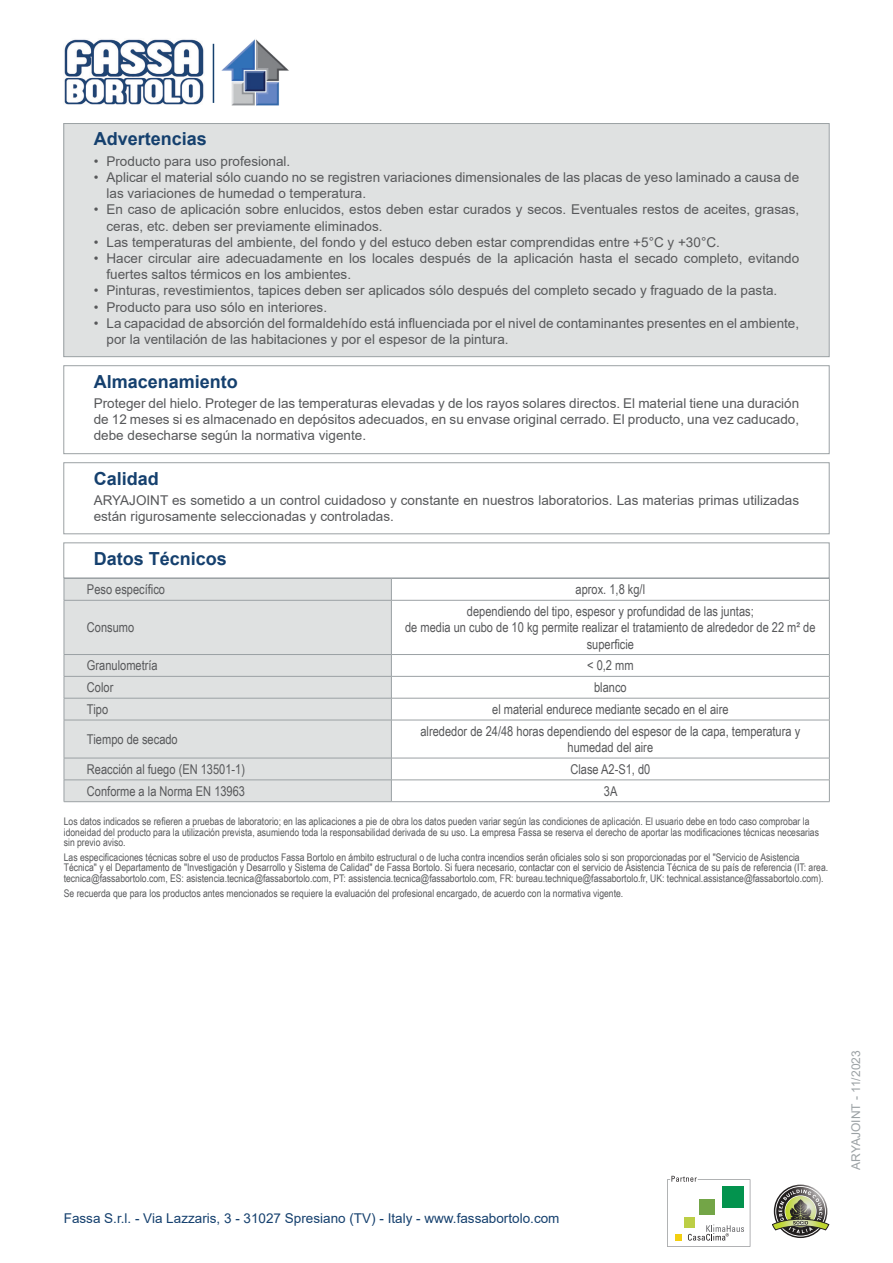
<style>
.page{position:relative;width:893px;height:1263px;background:#fff}
.page>*{position:absolute;margin:0;border:0;box-sizing:border-box;transform-origin:0 0}
.Titolo{font:700 18px "Arial";color:#15406e}
.Conservazione{font:13.5px/16.2px "Arial";color:#57585a}
.normale_centrato{font:13.5px/16.2px "Arial Narrow";color:#57585a;text-align:center}
.Qualita{font:13.5px/16.2px "Arial";color:#57585a}
.normale_sx{font:13.5px "Arial Narrow";color:#57585a}
.t1{font:13.5px "Arial";color:#15406e}
.t2{font:12px "Arial";color:#9ba1a4}
.Disclaimer{font:10.5px/10.5px "Arial Narrow";color:#57585a}
</style>
<div class="page">
<div style="left:64px;top:124px;width:765px;height:233px;background:#dfe1e1"></div>
<div style="left:64px;top:123px;width:765px;height:234px;border:1px solid #9ba1a4"></div>
<div style="left:64px;top:365px;width:765px;height:89px;border:1px solid #9ba1a4"></div>
<div style="left:64px;top:462px;width:765px;height:72px;border:1px solid #9ba1a4"></div>
<div style="left:64px;top:543px;width:765px;height:35px;border:1px solid #9ba1a4"></div>
<div style="left:65px;top:579px;width:326px;height:222px;background:#dfe1e1"></div>
<hr style="left:64px;top:578px;width:327px;height:1px;background:#9ba1a4">
<svg style="left:64px;top:579px;width:1px;height:21px"></svg>
<hr style="left:391px;top:578px;width:439px;height:1px;background:#9ba1a4">
<svg style="left:391px;top:579px;width:1px;height:21px"></svg>
<svg style="left:829px;top:579px;width:1px;height:21px"></svg>
<hr style="left:64px;top:600px;width:327px;height:1px;background:#9ba1a4">
<hr style="left:64px;top:600px;width:1px;height:54px;background:#9ba1a4">
<hr style="left:391px;top:600px;width:439px;height:1px;background:#9ba1a4">
<hr style="left:391px;top:600px;width:1px;height:54px;background:#9ba1a4">
<hr style="left:829px;top:600px;width:1px;height:54px;background:#9ba1a4">
<hr style="left:64px;top:654px;width:327px;height:1px;background:#9ba1a4">
<hr style="left:391px;top:654px;width:439px;height:1px;background:#9ba1a4">
<hr style="left:64px;top:676px;width:327px;height:1px;background:#9ba1a4">
<hr style="left:391px;top:676px;width:439px;height:1px;background:#9ba1a4">
<hr style="left:64px;top:698px;width:327px;height:1px;background:#9ba1a4">
<svg style="left:64px;top:655px;width:1px;height:65px"></svg>
<hr style="left:391px;top:698px;width:439px;height:1px;background:#9ba1a4">
<svg style="left:391px;top:655px;width:1px;height:65px"></svg>
<svg style="left:829px;top:655px;width:1px;height:65px"></svg>
<hr style="left:64px;top:720px;width:327px;height:1px;background:#9ba1a4">
<hr style="left:64px;top:720px;width:1px;height:38px;background:#9ba1a4">
<hr style="left:391px;top:720px;width:439px;height:1px;background:#9ba1a4">
<hr style="left:391px;top:720px;width:1px;height:38px;background:#9ba1a4">
<hr style="left:829px;top:720px;width:1px;height:38px;background:#9ba1a4">
<hr style="left:64px;top:758px;width:327px;height:1px;background:#9ba1a4">
<hr style="left:391px;top:758px;width:439px;height:1px;background:#9ba1a4">
<hr style="left:64px;top:780px;width:327px;height:1px;background:#9ba1a4">
<svg style="left:64px;top:758px;width:1px;height:43px"></svg>
<hr style="left:64px;top:801px;width:327px;height:1px;background:#9ba1a4">
<hr style="left:391px;top:780px;width:439px;height:1px;background:#9ba1a4">
<svg style="left:391px;top:758px;width:1px;height:43px"></svg>
<svg style="left:829px;top:758px;width:1px;height:43px"></svg>
<hr style="left:391px;top:801px;width:439px;height:1px;background:#9ba1a4">
<svg style="left:667px;top:1176px;width:83px;height:71px"></svg>
<svg style="left:772px;top:1186px;width:57px;height:50px"></svg>
<img style="left:64px;top:39px;width:140px;height:66px">
<hr style="left:213px;top:44px;width:1px;height:59px;background:#15406e">
<img style="left:221px;top:39px;width:68px;height:67px">
<p class="Titolo" style="left:94px;top:126px;width:115px">Advertencias</p>
<p class="Conservazione" style="left:94px;top:153px;width:198px">• Producto para uso profesional.</p>
<p class="Conservazione" style="left:106px;top:169px;width:694px;text-indent:-13px">• Aplicar el material sólo cuando no se registren variaciones dimensionales de las placas de yeso laminado a causa de las variaciones de humedad o temperatura.</p>
<p class="Conservazione" style="left:106px;top:201px;width:694px;text-indent:-13px">• En caso de aplicación sobre enlucidos, estos deben estar curados y secos. Eventuales restos de aceites, grasas, ceras, etc. deben ser previamente eliminados.</p>
<p class="Conservazione" style="left:94px;top:234px;width:628px">• Las temperaturas del ambiente, del fondo y del estuco deben estar comprendidas entre +5°C y +30°C.</p>
<p class="Conservazione" style="left:106px;top:250px;width:694px;text-indent:-13px">• Hacer circular aire adecuadamente en los locales después de la aplicación hasta el secado completo, evitando fuertes saltos térmicos en los ambientes.</p>
<p class="Conservazione" style="left:94px;top:282px;width:685px">• Pinturas, revestimientos, tapices deben ser aplicados sólo después del completo secado y fraguado de la pasta.</p>
<p class="Conservazione" style="left:94px;top:299px;width:235px">• Producto para uso sólo en interiores.</p>
<p class="Conservazione" style="left:106px;top:315px;width:694px;text-indent:-13px">• La capacidad de absorción del formaldehído está influenciada por el nivel de contaminantes presentes en el ambiente, por la ventilación de las habitaciones y por el espesor de la pintura.</p>
<p class="Titolo" style="left:94px;top:368px;width:146px">Almacenamiento</p>
<p class="Conservazione" style="left:94px;top:395px;width:707px;text-align:justify">Proteger del hielo. Proteger de las temperaturas elevadas y de los rayos solares directos. El material tiene una duración de 12 meses si es almacenado en depósitos adecuados, en su envase original cerrado. El producto, una vez caducado, debe desecharse según la normativa vigente.</p>
<p class="Titolo" style="left:94px;top:465px;width:67px">Calidad</p>
<p class="Qualita" style="left:94px;top:492px;width:707px">ARYAJOINT es sometido a un control cuidadoso y constante en nuestros laboratorios. Las materias primas utilizadas están rigurosamente seleccionadas y controladas.</p>
<p class="Titolo" style="left:94px;top:546px;width:135px">Datos Técnicos</p>
<p class="normale_sx" style="left:87px;top:580px;width:80px">Peso específico</p>
<p class="normale_centrato" style="left:576px;top:581px;width:71px">aprox. 1,8 kg/l</p>
<p class="normale_sx" style="left:87px;top:618px;width:49px">Consumo</p>
<p class="normale_centrato" style="left:467px;top:603px;width:288px">dependiendo del tipo, espesor y profundidad de las juntas;</p>
<p class="normale_centrato" style="left:405px;top:619px;width:412px">de media un cubo de 10 kg permite realizar el tratamiento de alrededor de 22 m² de superficie</p>
<p class="normale_sx" style="left:87px;top:656px;width:72px">Granulometría</p>
<p class="normale_centrato" style="left:587px;top:657px;width:48px">&lt; 0,2 mm</p>
<p class="normale_sx" style="left:87px;top:677px;width:28px">Color</p>
<p class="normale_centrato" style="left:594px;top:679px;width:34px">blanco</p>
<p class="normale_sx" style="left:87px;top:699px;width:23px">Tipo</p>
<p class="normale_centrato" style="left:492px;top:701px;width:238px">el material endurece mediante secado en el aire</p>
<p class="normale_sx" style="left:87px;top:729px;width:92px">Tiempo de secado</p>
<p class="normale_centrato" style="left:420px;top:722px;width:381px">alrededor de 24/48 horas dependiendo del espesor de la capa, temperatura y humedad del aire</p>
<p class="normale_sx" style="left:87px;top:759px;width:160px">Reacción al fuego (EN 13501-1)</p>
<p class="normale_centrato" style="left:570px;top:760px;width:82px">Clase A2-S1, d0</p>
<p class="normale_sx" style="left:87px;top:781px;width:160px">Conforme a la Norma EN 13963</p>
<p class="normale_centrato" style="left:604px;top:782px;width:15px">3A</p>
<p class="Disclaimer" style="left:64px;top:816px;width:757px">Los datos indicados se refieren a pruebas de laboratorio; en las aplicaciones a pie de obra los datos pueden variar según las condiciones de aplicación. El usuario debe en todo caso comprobar la idoneidad del producto para la utilización prevista, asumiendo toda la responsabilidad derivada de su uso. La empresa Fassa se reserva el derecho de aportar las modificaciones técnicas necesarias sin previo aviso.</p>
<p class="Disclaimer" style="left:64px;top:851px;width:766px">Las especificaciones técnicas sobre el uso de productos Fassa Bortolo en ámbito estructural o de lucha contra incendios serán oficiales solo si son proporcionadas por el "Servicio de Asistencia<br>Técnica" y el Departamento de "Investigación y Desarrollo y Sistema de Calidad" de Fassa Bortolo. Si fuera necesario, contactar con el servicio de Asistencia Técnica de su país de referencia (IT: area. tecnica@fassabortolo.com, ES: asistencia.tecnica@fassabortolo.com, PT: assistencia.tecnica@fassabortolo.com, FR: bureau.technique@fassabortolo.fr, UK: technical.assistance@fassabortolo.com).</p>
<p class="Disclaimer" style="left:64px;top:887px;width:561px">Se recuerda que para los productos antes mencionados se requiere la evaluación del profesional encargado, de acuerdo con la normativa vigente.</p>
<p class="t1" style="left:64px;top:1208px;width:497px">Fassa S.r.l. - Via Lazzaris, 3 - 31027 Spresiano (TV) - Italy - www.fassabortolo.com</p>
<p class="t2" style="left:848px;top:1170px;width:121px;rotate:-90deg">ARYAJOINT - 11/2023</p>
</div>
